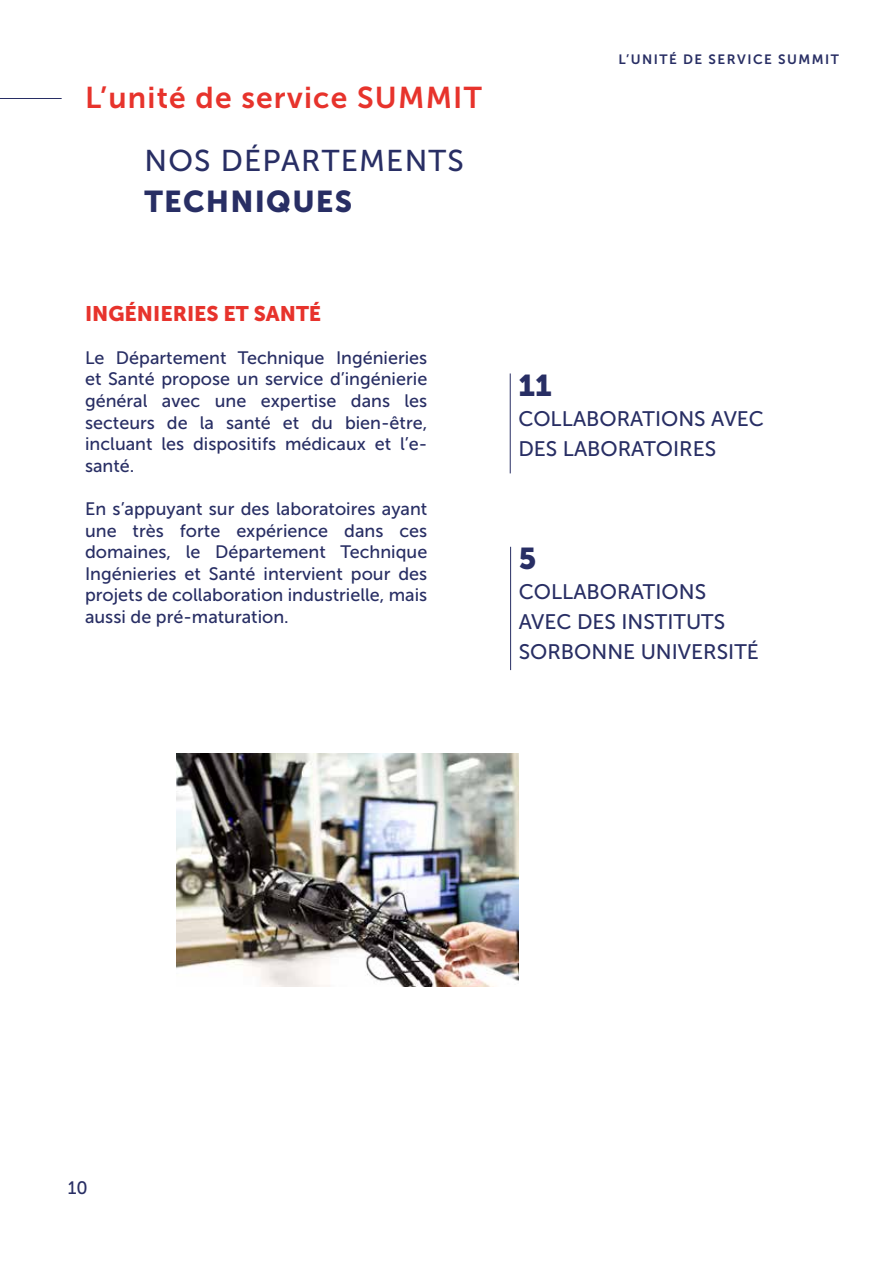
<style>
.page{position:relative;width:893px;height:1263px;background:#fff}
.page>*{position:absolute;margin:0;border:0;box-sizing:border-box;transform-origin:0 0}
.t1{font:30px "Museo Sans 700";letter-spacing:.04em;color:#e7332c}
.t2{font:30px "Museo Sans 500";letter-spacing:.04em;color:#282e64}
.t3{font:30px "Museo Sans 900";letter-spacing:.04em;color:#282e64}
.t4{font:21px/30px "Museo Sans 500";color:#282e64}
.t5{font:21px "Museo Sans 900";color:#e7332c}
.t6{font:18px/21.6px "Museo Sans 500";color:#282e64;text-align:justify}
.t7{font:13.5px "Museo Sans 700";letter-spacing:.11em;color:#282e64}
</style>
<div class="page">
<hr style="left:0;top:98px;width:62px;height:1px;background:#282e64">
<hr style="left:510px;top:373px;width:1px;height:100px;background:#282e64">
<hr style="left:510px;top:547px;width:1px;height:123px;background:#282e64">
<img style="left:176px;top:753px;width:343px;height:233px">
<h1 class="t1" style="left:85px;top:81px;width:398px">L’unité de service SUMMIT</h1>
<h1 class="t2" style="left:145px;top:145px;width:321px">NOS DÉPARTEMENTS</h1>
<h1 class="t3" style="left:145px;top:184px;width:209px">TECHNIQUES</h1>
<p class="t5" style="left:85px;top:301px;width:238px">INGÉNIERIES ET SANTÉ</p>
<p class="t6" style="left:85px;top:347px;width:344px">Le Département Technique Ingénieries et Santé propose un service d’ingénierie général avec une expertise dans les secteurs de la santé et du bien-être, incluant les dispositifs médicaux et l’e&shy;santé.</p>
<p class="t6" style="left:85px;top:498px;width:344px">En s’appuyant sur des laboratoires ayant une très forte expérience dans ces domaines, le Département Technique Ingénieries et Santé intervient pour des projets de collaboration industrielle, mais aussi de pré-maturation.</p>
<p class="t7" style="left:618px;top:52px;width:222px">L’UNITÉ DE SERVICE SUMMIT</p>
<h1 class="t3" style="left:518px;top:368px;width:35px">11</h1>
<p class="t4" style="left:518px;top:404px;width:247px">COLLABORATIONS AVEC<br>DES LABORATOIRES</p>
<h1 class="t3" style="left:519px;top:542px;width:19px">5</h1>
<p class="t4" style="left:519px;top:577px;width:242px">COLLABORATIONS<br>AVEC DES INSTITUTS<br>SORBONNE UNIVERSITÉ</p>
<p class="t6" style="left:68px;top:1176px;width:22px">10</p>
</div>
